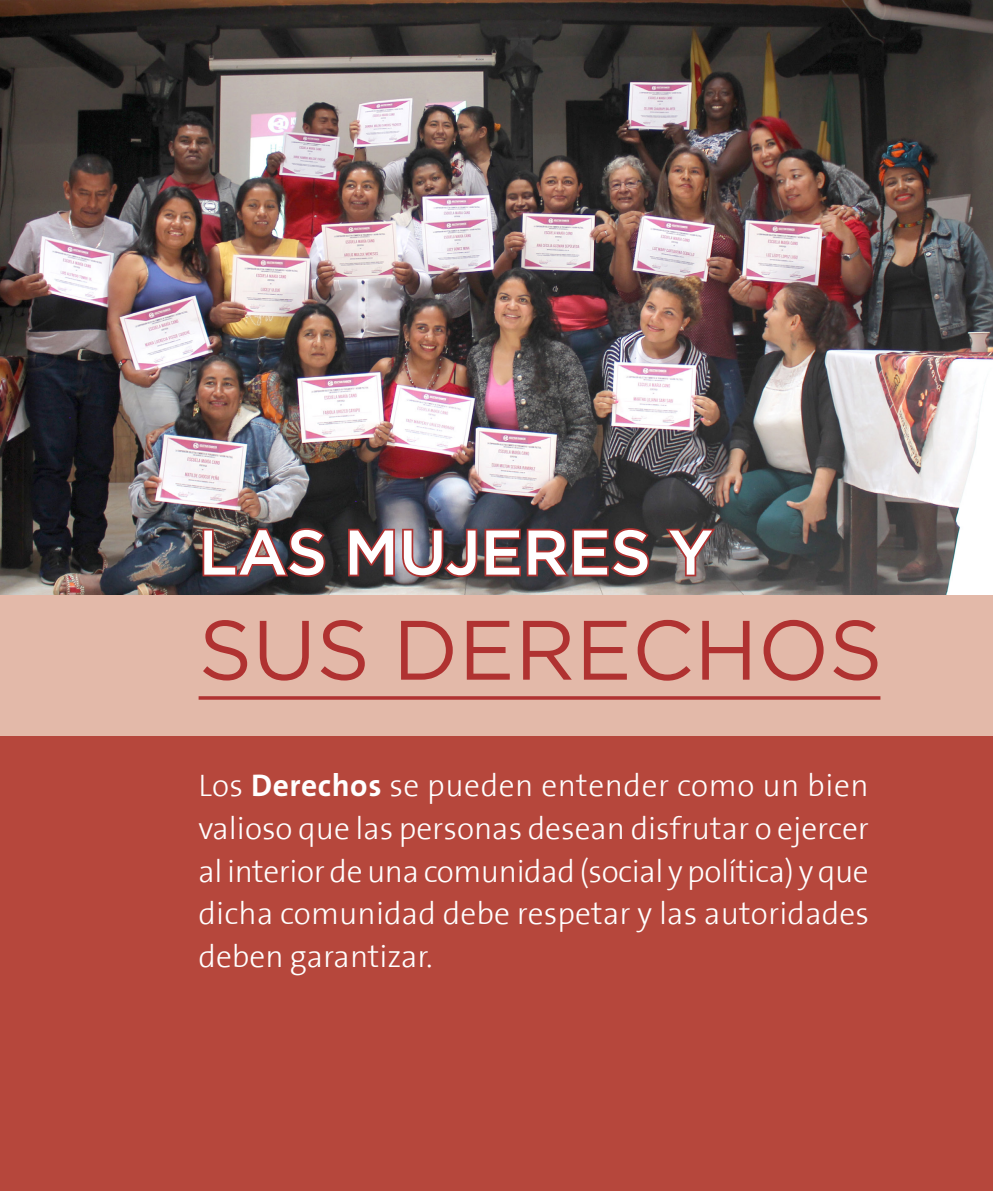
<style>
.page{position:relative;width:993px;height:1191px;background:#fff}
.page>*{position:absolute;margin:0;border:0;box-sizing:border-box;transform-origin:0 0}
.Titulo_Color{font:84px "Gotham";color:#b03231}
.Tit_Blanco{font:500 63px "Gotham";color:#fff}
.Entrada_Sección{font:300 31.5px/42.5px "The Sans B3";letter-spacing:.005em;color:#fff;text-align:justify}
.s1{font-family:"The Sans B7";font-weight:700}
</style>
<div class="page">
<img style="left:0;top:0;width:992px;height:595px">
<div style="left:0;top:595px;width:992px;height:147px;background:#e3b9a9"></div>
<div style="left:0;top:736px;width:992px;height:455px;background:#b6473c"></div>
<hr style="left:198px;top:696px;width:682px;height:3px;background:#b03231">
<img style="left:201px;top:526px;width:127px;height:53px">
<svg style="left:346px;top:526px;width:305px;height:53px;background:#6a3f42"></svg>
<svg style="left:662px;top:527px;width:56px;height:51px;background:#755756"></svg>
<p class="Tit_Blanco" style="left:198px;top:516px;width:516px">LAS MUJERES Y</p>
<p class="Titulo_Color" style="left:198px;top:603px;width:685px">SUS DERECHOS</p>
<p class="Entrada_Sección" style="left:198px;top:766px;width:671px">Los <span class="s1">Derechos</span> se pueden entender como un bien valioso que las personas desean disfrutar o ejercer al interior de una comunidad (social y política) y que dicha comunidad debe respetar y las autoridades deben garantizar.</p>
</div>
